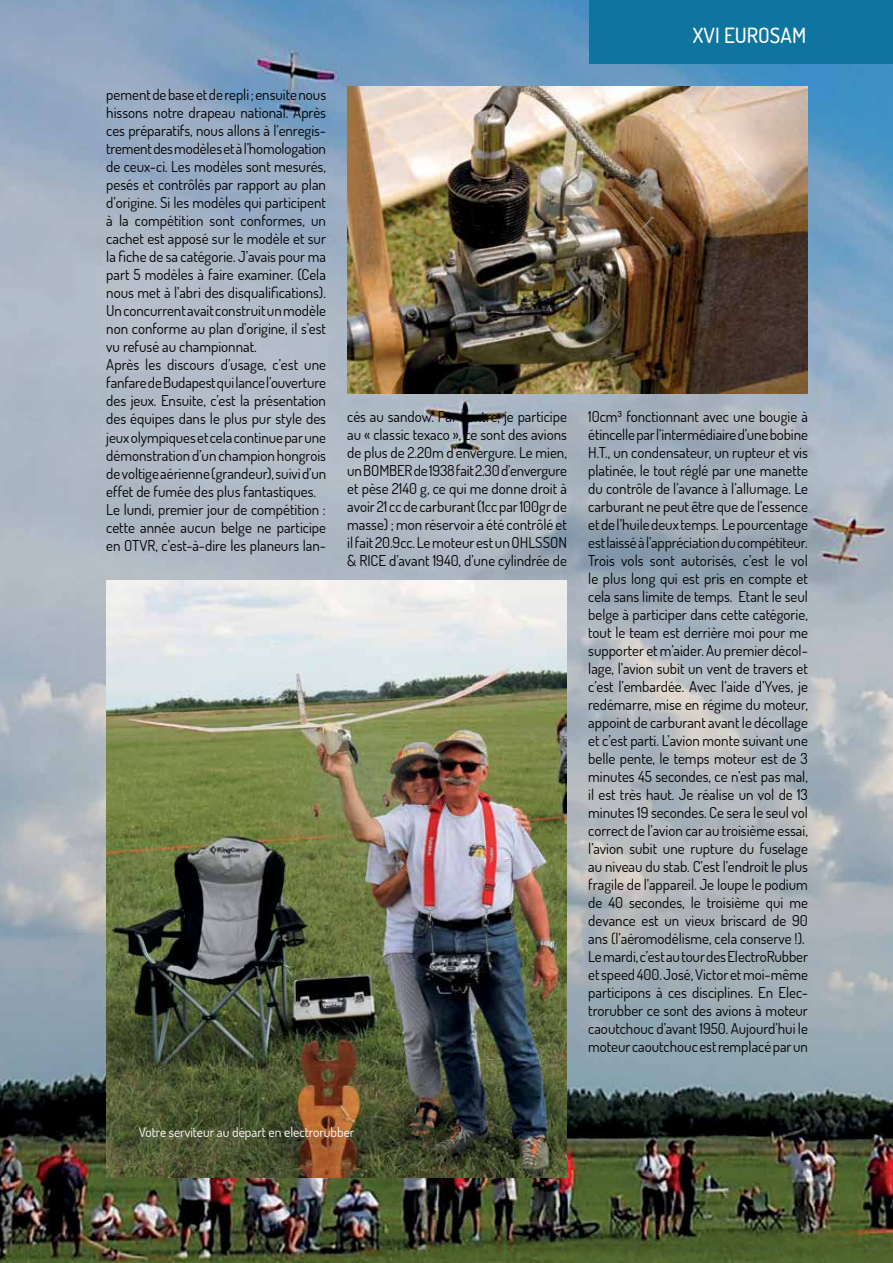
<style>
.page{position:relative;width:893px;height:1263px;background:#fff}
.page>*{position:absolute;margin:0;border:0;box-sizing:border-box;transform-origin:0 0}
.t1{font:500 21px "Dosis";color:#fff}
.t2{font:15px/18px "Dosis";color:#000}
.t3{font:13.5px "Dosis";color:#fff}
</style>
<div class="page">
<img style="left:0;top:0;width:893px;height:1263px">
<img style="left:347px;top:86px;width:461px;height:308px">
<img style="left:107px;top:580px;width:460px;height:598px">
<div style="left:590px;top:0;width:303px;height:63px;background:#0e759e"></div>
<p class="t2" style="left:106px;top:86px;width:221px">pement de base et de repli ; ensuite nous hissons notre drapeau national. Après ces préparatifs, nous allons à l’enregis&shy;trement des modèles et à l’homologation de ceux-ci. Les modèles sont mesurés, pesés et contrôlés par rapport au plan d’origine. Si les modèles qui participent à la compétition sont conformes, un cachet est apposé sur le modèle et sur la fiche de sa catégorie. J’avais pour ma part 5 modèles à faire examiner. (Cela nous met à l’abri des disqualifications).<br>Un concurrent avait construit un modèle non conforme au plan d’origine, il s’est vu refusé au championnat.<br>Après les discours d’usage, c’est une fanfare de Budapest qui lance l’ouverture des jeux. Ensuite, c’est la présentation des équipes dans le plus pur style des jeux olympiques et cela continue par une démonstration d’un champion hongrois de voltige aérienne (grandeur), suivi d’un effet de fumée des plus fantastiques.<br>Le lundi, premier jour de compétition : cette année aucun belge ne participe en OTVR, c’est-à-dire les planeurs lan-</p>
<h1 class="t1" style="left:693px;top:21px;width:115px">XVI EUROSAM</h1>
<p class="t2" style="left:347px;top:407px;width:221px;text-align:justify">cés au sandow. Par contre, je participe au « classic texaco », ce sont des avions de plus de 2.20m d’envergure. Le mien, un BOMBER de 1938 fait 2.30 d’envergure et pèse 2140 g, ce qui me donne droit à avoir 21 cc de carburant (1cc par 100gr de masse) ; mon réservoir a été contrôlé et il fait 20.9cc. Le moteur est un OHLSSON &amp; RICE d’avant 1940, d’une cylindrée de</p>
<p class="t2" style="left:588px;top:407px;width:221px">10cm³ fonctionnant avec une bougie à étincelle par l’intermédiaire d’une bobine H.T., un condensateur, un rupteur et vis platinée, le tout réglé par une manette du contrôle de l’avance à l’allumage. Le carburant ne peut être que de l’essence et de l’huile deux temps. Le pourcentage est laissé à l’appréciation du compétiteur.<br>Trois vols sont autorisés, c’est le vol le plus long qui est pris en compte et cela sans limite de temps. Etant le seul belge à participer dans cette catégorie, tout le team est derrière moi pour me supporter et m’aider. Au premier décol&shy;lage, l’avion subit un vent de travers et c’est l’embardée. Avec l’aide d’Yves, je redémarre, mise en régime du moteur, appoint de carburant avant le décollage et c’est parti. L’avion monte suivant une belle pente, le temps moteur est de 3 minutes 45 secondes, ce n’est pas mal, il est très haut. Je réalise un vol de 13 minutes 19 secondes. Ce sera le seul vol correct de l’avion car au troisième essai, l’avion subit une rupture du fuselage au niveau du stab. C’est l’endroit le plus fragile de l’appareil. Je loupe le podium de 40 secondes, le troisième qui me devance est un vieux briscard de 90 ans (l’aéromodélisme, cela conserve !).<br>Le mardi, c’est au tour des ElectroRubber et speed 400. José, Victor et moi-même participons à ces disciplines. En Elec&shy;trorubber ce sont des avions à moteur caoutchouc d’avant 1950. Aujourd’hui le moteur caoutchouc est remplacé par un</p>
<p class="t3" style="left:139px;top:1123px;width:217px">Votre serviteur au départ en electrorubber</p>
</div>
